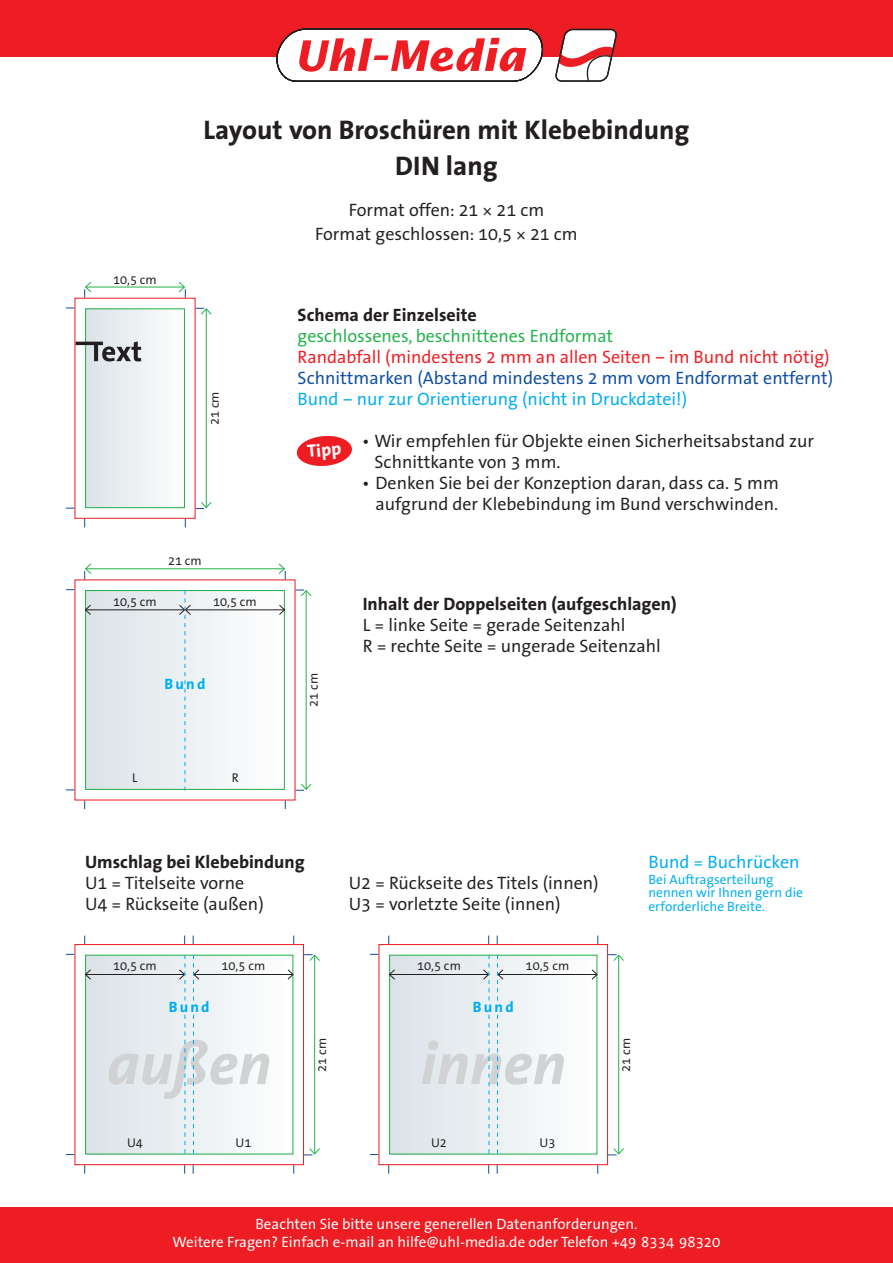
<style>
.page{position:relative;width:893px;height:1263px;background:#fff}
.page>*{position:absolute;margin:0;border:0;box-sizing:border-box;transform-origin:0 0}
.t1{font:italic 700 60px "The Sans Correspondence";color:#d1d2d4}
.t2{font:700 27px/36px "The Sans Correspondence";color:#231f20;text-align:center}
.t3{font:18px/21px "The Sans Correspondence";color:#231f20}
.t4{font:700 18px "The Sans Correspondence";color:#231f20}
.t5{font:18px "The Sans Correspondence";color:#00aeef}
.t6{font:18px "The Sans Correspondence";color:#ee1d23}
.t7{font:18px "The Sans Correspondence";color:#0d4da1}
.t8{font:18px "The Sans Correspondence";color:#23b24b}
.t9{font:700 18px "The Sans Correspondence";color:#fff}
.t10{font:15px/18px "The Sans Correspondence";color:#fff;text-align:center}
.t11{font:700 15px "The Sans Correspondence";letter-spacing:.15em;color:#00aeef}
.t12{font:13.5px/13.5px "The Sans Correspondence";color:#00aeef}
.t13{font:12.75px "The Sans Correspondence";color:#231f20}
</style>
<div class="page">
<div style="left:0;top:0;width:893px;height:57px;background:#ee1d23"></div>
<div style="left:0;top:1208px;width:893px;height:55px;background:#ee1d23"></div>
<svg style="left:276px;top:28px;width:268px;height:54px"></svg>
<svg style="left:555px;top:28px;width:62px;height:54px"></svg>
<div style="left:86px;top:590px;width:198px;height:199px;background:linear-gradient(to right,#dae2e7,#fdfdfe)"></div>
<div style="left:85px;top:590px;width:200px;height:200px;border:1px solid #23b24b"></div>
<hr style="left:85px;top:609px;width:100px;height:1px;background:#231f20">
<svg style="left:85px;top:604px;width:6px;height:11px"></svg>
<hr style="left:185px;top:609px;width:99px;height:1px;background:#231f20">
<svg style="left:279px;top:604px;width:6px;height:11px"></svg>
<hr style="left:306px;top:591px;width:1px;height:198px;background:#23b24b">
<hr style="left:86px;top:568px;width:198px;height:1px;background:#23b24b">
<svg style="left:84px;top:563px;width:8px;height:16px"></svg>
<svg style="left:278px;top:563px;width:8px;height:16px"></svg>
<svg style="left:296px;top:589px;width:16px;height:8px"></svg>
<svg style="left:296px;top:783px;width:16px;height:8px"></svg>
<svg style="left:179px;top:590px;width:12px;height:201px;background:#dce9ee"></svg>
<div style="left:86px;top:309px;width:98px;height:199px;background:linear-gradient(to right,#dbe3e8,#fdfefe)"></div>
<div style="left:85px;top:308px;width:100px;height:200px;border:1px solid #23b24b"></div>
<hr style="left:206px;top:309px;width:1px;height:199px;background:#23b24b">
<hr style="left:86px;top:287px;width:98px;height:1px;background:#23b24b">
<svg style="left:84px;top:281px;width:8px;height:17px"></svg>
<svg style="left:178px;top:281px;width:8px;height:17px"></svg>
<svg style="left:196px;top:308px;width:16px;height:7px"></svg>
<svg style="left:196px;top:501px;width:16px;height:8px"></svg>
<svg style="left:76px;top:341px;width:65px;height:20px"></svg>
<svg style="left:296px;top:436px;width:56px;height:30px"></svg>
<div style="left:86px;top:955px;width:207px;height:199px;background:linear-gradient(to right,#dbe3e8,#fefeff)"></div>
<div style="left:85px;top:955px;width:208px;height:199px;border:1px solid #23b24b"></div>
<div style="left:390px;top:955px;width:207px;height:199px;background:linear-gradient(to right,#dbe3e8,#fefeff)"></div>
<div style="left:389px;top:955px;width:208px;height:199px;border:1px solid #23b24b"></div>
<hr style="left:85px;top:974px;width:100px;height:1px;background:#231f20">
<svg style="left:85px;top:969px;width:6px;height:11px"></svg>
<hr style="left:390px;top:974px;width:99px;height:1px;background:#231f20">
<svg style="left:389px;top:969px;width:6px;height:11px"></svg>
<hr style="left:194px;top:974px;width:99px;height:1px;background:#231f20">
<svg style="left:287px;top:969px;width:7px;height:11px"></svg>
<hr style="left:498px;top:974px;width:99px;height:1px;background:#231f20">
<svg style="left:591px;top:969px;width:7px;height:11px"></svg>
<hr style="left:314px;top:955px;width:1px;height:199px;background:#23b24b">
<hr style="left:618px;top:955px;width:1px;height:199px;background:#23b24b">
<svg style="left:304px;top:954px;width:16px;height:8px"></svg>
<svg style="left:608px;top:954px;width:16px;height:8px"></svg>
<svg style="left:304px;top:1147px;width:16px;height:8px"></svg>
<svg style="left:608px;top:1147px;width:16px;height:8px"></svg>
<div style="left:74px;top:944px;width:230px;height:221px;border:1px solid #ee1d23"></div>
<div style="left:378px;top:944px;width:230px;height:221px;border:1px solid #ee1d23"></div>
<svg style="left:184px;top:1015px;width:1px;height:138px"></svg>
<svg style="left:488px;top:1015px;width:1px;height:138px"></svg>
<svg style="left:193px;top:1015px;width:1px;height:138px"></svg>
<svg style="left:497px;top:1015px;width:1px;height:138px"></svg>
<svg style="left:179px;top:955px;width:6px;height:45px"></svg>
<svg style="left:483px;top:955px;width:6px;height:45px"></svg>
<svg style="left:193px;top:955px;width:7px;height:45px"></svg>
<svg style="left:497px;top:955px;width:7px;height:45px"></svg>
<p class="t13" style="left:113px;top:272px;width:45px">10,5 cm</p>
<h2 class="t2" style="left:203px;top:112px;width:487px">Layout von Broschüren mit Klebebindung<br>DIN lang</h2>
<p class="t3" style="left:315px;top:198px;width:264px;line-height:24px;text-align:center">Format offen: 21 × 21 cm<br>Format geschlossen: 10,5 × 21 cm</p>
<p class="t13" style="left:208px;top:425px;width:35px;rotate:-90deg">21 cm</p>
<p class="t4" style="left:298px;top:305px;width:181px">Schema der Einzelseite</p>
<p class="t8" style="left:298px;top:327px;width:317px">geschlossenes, beschnittenes Endformat</p>
<p class="t6" style="left:298px;top:348px;width:533px">Randabfall (mindestens 2 mm an allen Seiten – im Bund nicht nötig)</p>
<p class="t7" style="left:298px;top:369px;width:537px">Schnittmarken (Abstand mindestens 2 mm vom Endformat entfernt)</p>
<p class="t5" style="left:298px;top:390px;width:391px">Bund – nur zur Orientierung (nicht in Druckdatei!)</p>
<p class="t3" style="left:375px;top:431px;width:441px;text-indent:-13px">• Wir empfehlen für Objekte einen Sicherheitsabstand zur<br>Schnittkante von 3 mm.</p>
<p class="t3" style="left:361px;top:473px;width:419px;text-align:right">• Denken Sie bei der Konzeption daran, dass ca. 5 mm aufgrund der Klebebindung im Bund verschwinden.</p>
<p class="t9" style="left:306px;top:442px;width:35px;rotate:-5deg">Tipp</p>
<p class="t13" style="left:168px;top:554px;width:35px">21 cm</p>
<p class="t13" style="left:113px;top:595px;width:45px">10,5 cm</p>
<p class="t13" style="left:213px;top:595px;width:45px">10,5 cm</p>
<p class="t11" style="left:165px;top:676px;width:42px">Bund</p>
<p class="t13" style="left:132px;top:771px;width:7px">L</p>
<p class="t13" style="left:232px;top:771px;width:9px">R</p>
<p class="t13" style="left:307px;top:707px;width:35px;rotate:-90deg">21 cm</p>
<p class="t4" style="left:363px;top:594px;width:315px">Inhalt der Doppelseiten (aufgeschlagen)</p>
<p class="t3" style="left:363px;top:614px;width:299px">L = linke Seite = gerade Seitenzahl<br>R = rechte Seite = ungerade Seitenzahl</p>
<p class="t4" style="left:85px;top:852px;width:221px">Umschlag bei Klebebindung</p>
<p class="t3" style="left:85px;top:873px;width:180px">U1 = Titelseite vorne<br>U4 = Rückseite (außen)</p>
<p class="t3" style="left:349px;top:873px;width:251px">U2 = Rückseite des Titels (innen)<br>U3 = vorletzte Seite (innen)</p>
<p class="t5" style="left:648px;top:852px;width:153px">Bund = Buchrücken</p>
<p class="t12" style="left:648px;top:873px;width:156px">Bei Auftragserteilung nennen wir Ihnen gern die erforderliche Breite.</p>
<p class="t13" style="left:113px;top:959px;width:45px">10,5 cm</p>
<p class="t13" style="left:222px;top:959px;width:45px">10,5 cm</p>
<p class="t13" style="left:417px;top:959px;width:45px">10,5 cm</p>
<p class="t13" style="left:526px;top:959px;width:45px">10,5 cm</p>
<p class="t11" style="left:169px;top:999px;width:42px">Bund</p>
<p class="t11" style="left:473px;top:999px;width:42px">Bund</p>
<h1 class="t1" style="left:107px;top:1032px;width:166px">außen</h1>
<h1 class="t1" style="left:420px;top:1032px;width:147px">innen</h1>
<p class="t13" style="left:315px;top:1071px;width:35px;rotate:-90deg">21 cm</p>
<p class="t13" style="left:619px;top:1071px;width:35px;rotate:-90deg">21 cm</p>
<p class="t13" style="left:127px;top:1135px;width:17px">U4</p>
<p class="t13" style="left:236px;top:1135px;width:17px">U1</p>
<p class="t13" style="left:431px;top:1135px;width:17px">U2</p>
<p class="t13" style="left:540px;top:1135px;width:17px">U3</p>
<p class="t10" style="left:173px;top:1216px;width:549px">Beachten Sie bitte unsere generellen Datenanforderungen.<br>Weitere Fragen? Einfach e-mail an hilfe@uhl-media.de oder Telefon +49 8334 98320</p>
</div>
